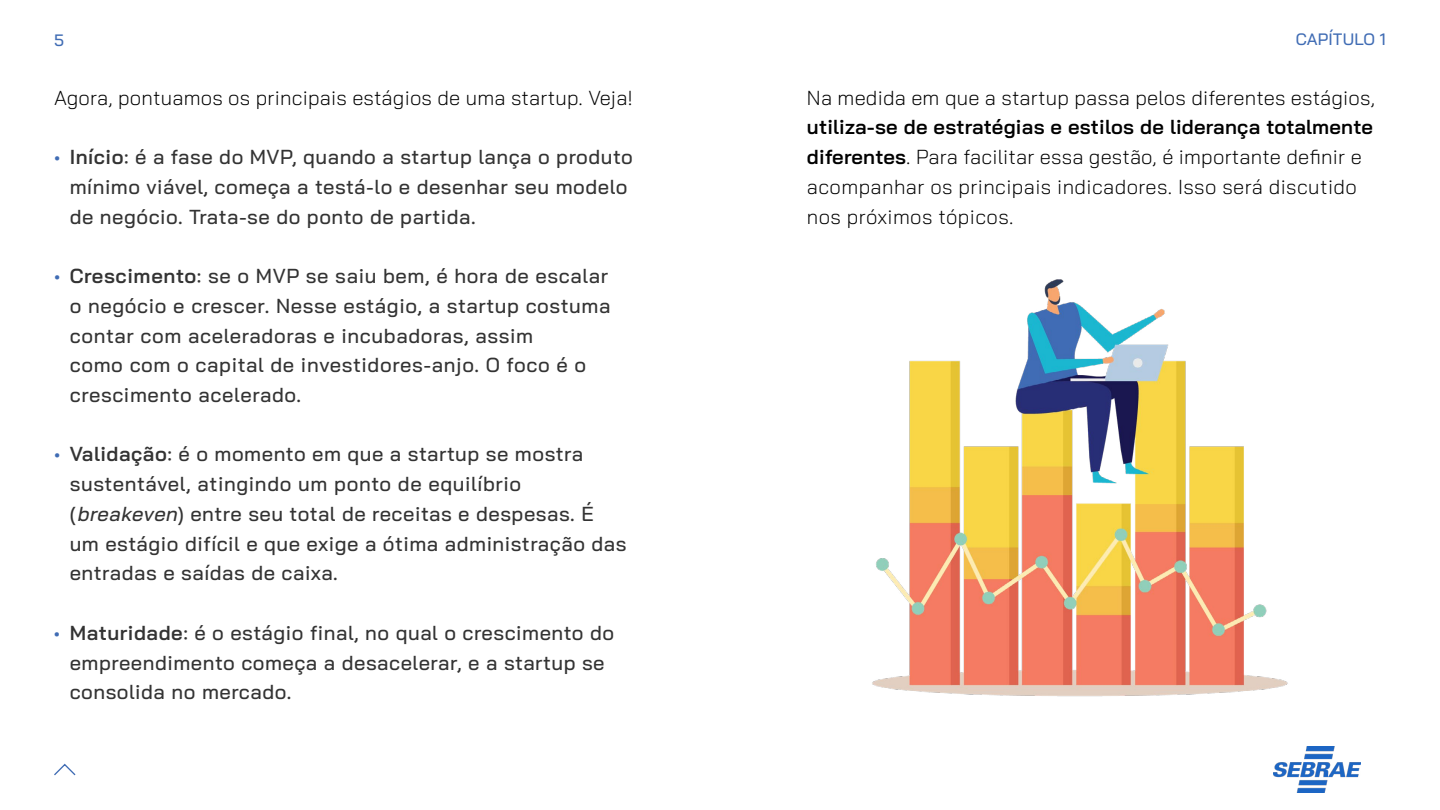
<style>
.page{position:relative;width:1440px;height:810px;background:#fff}
.page>*{position:absolute;margin:0;border:0;box-sizing:border-box;transform-origin:0 0}
.t1{font:500 20.25px/29.7px "Bai Jamjuree";letter-spacing:.025em;color:#333}
.t2{font:300 20.25px/29.7px "Bai Jamjuree";letter-spacing:.01em;color:#000}
.t3{font:500 16.5px "Bai Jamjuree";letter-spacing:.01em;color:#406cb4}
.s1{color:#406cb4}
.s2{font-weight:600}
.s3{font-style:italic}
</style>
<div class="page">
<svg style="left:54px;top:763px;width:22px;height:13px"></svg>
<img style="left:872px;top:279px;width:416px;height:418px">
<img style="left:1274px;top:746px;width:86px;height:47px">
<p class="t3" style="left:54px;top:30px;width:12px">5</p>
<p class="t3" style="left:1296px;top:30px;width:92px">CAPÍTULO 1</p>
<p class="t2" style="left:54px;top:83px;width:581px">Agora, pontuamos os principais estágios de uma startup. Veja!</p>
<p class="t1" style="left:70px;top:142px;width:565px;text-indent:-16px"><span class="s1">•</span> <span class="s2">Início</span>: é a fase do MVP, quando a startup lança o produto mínimo viável, começa a testá-lo e desenhar seu modelo de negócio. Trata-se do ponto de partida.</p>
<p class="t1" style="left:70px;top:261px;width:542px;text-indent:-16px"><span class="s1">•</span> <span class="s2">Crescimento</span>: se o MVP se saiu bem, é hora de escalar o negócio e crescer. Nesse estágio, a startup costuma contar com aceleradoras e incubadoras, assim<br>como com o capital de investidores-anjo. O foco é o crescimento acelerado.</p>
<p class="t1" style="left:70px;top:440px;width:558px;text-indent:-16px"><span class="s1">•</span> <span class="s2">Validação</span>: é o momento em que a startup se mostra sustentável, atingindo um ponto de equilíbrio (<span class="s3">breakeven</span>) entre seu total de receitas e despesas. É um estágio difícil e que exige a ótima administração das entradas e saídas de caixa.</p>
<p class="t1" style="left:70px;top:618px;width:546px;text-indent:-16px"><span class="s1">•</span> <span class="s2">Maturidade</span>: é o estágio final, no qual o crescimento do empreendimento começa a desacelerar, e a startup se consolida no mercado.</p>
<p class="t2" style="left:807px;top:83px;width:570px">Na medida em que a startup passa pelos diferentes estágios,</p>
<p class="t2" style="left:807px;top:112px;width:568px"><span class="s2">utiliza-se de estratégias e estilos de liderança totalmente diferentes</span>. Para facilitar essa gestão, é importante definir e acompanhar os principais indicadores. Isso será discutido nos próximos tópicos.</p>
</div>
